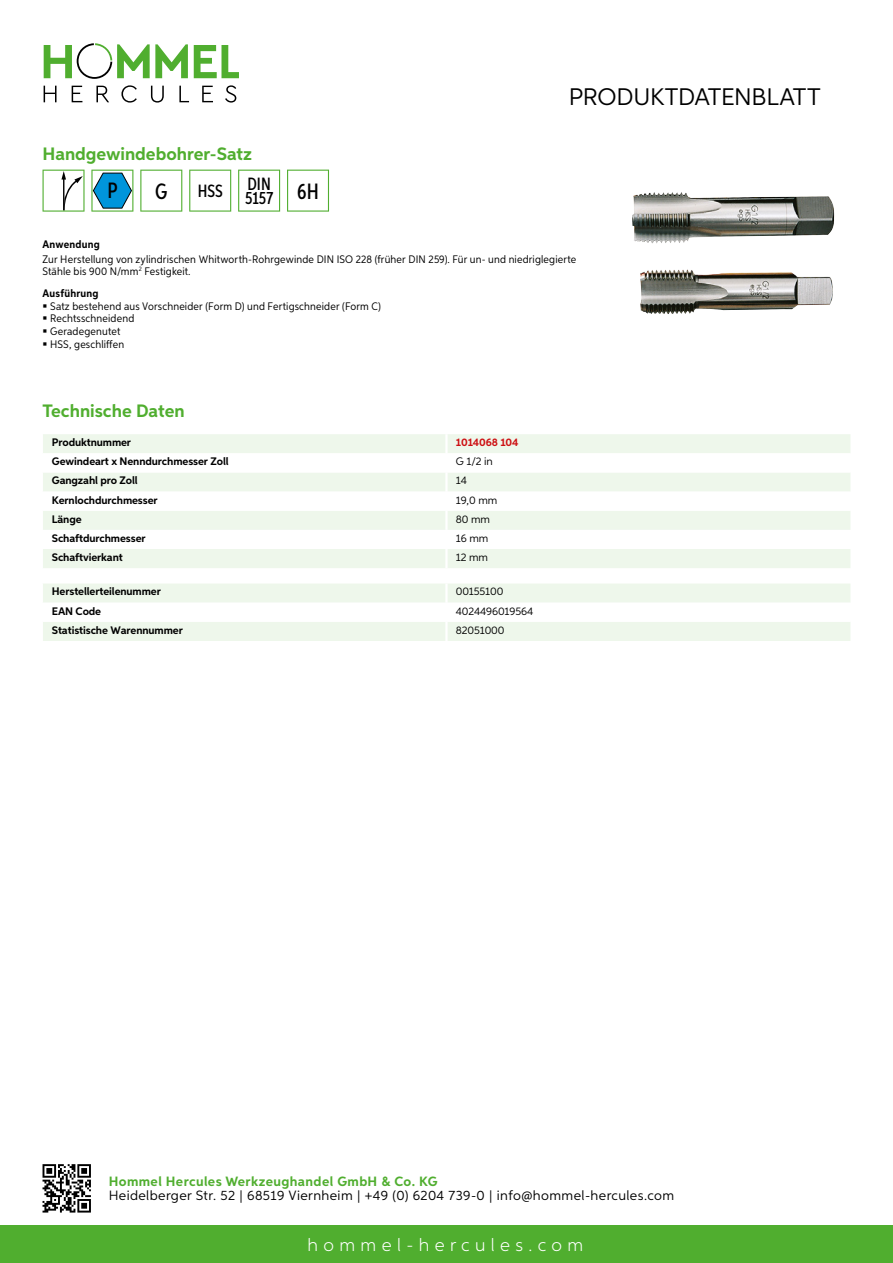
<style>
.page{position:relative;width:893px;height:1263px;background:#fff}
.page>*{position:absolute;margin:0;border:0;box-sizing:border-box;transform-origin:0 0}
.t1{font:24px "Aspira";letter-spacing:-.01em;color:#000}
.t2{font:500 22.2px "Aspira XX Nar";color:#000}
.t3{font:700 18px "Aspira";color:#50ae2f}
.t4{font:300 18px "Aspira";letter-spacing:.3em;color:#fff}
.t5{font:500 17.85px/14.9px "Aspira XX Nar";color:#000}
.t6{font:13.5px "Aspira";letter-spacing:.03em;color:#000}
.t7{font:700 13.5px "Aspira";letter-spacing:.03em;color:#50ae2f}
.t8{font:10.95px/12.8px "Aspira Nar";letter-spacing:.015em;color:#000}
.t9{font:700 10.95px "Aspira";letter-spacing:-.01em;color:#000}
.t10{font:10.95px "Aspira";letter-spacing:-.01em;color:#000}
.t11{font:700 10.95px "Aspira Nar";letter-spacing:.02em;color:#000}
.t12{font:700 10.95px "Aspira";letter-spacing:-.01em;color:#cd1013}
</style>
<div class="page">
<div style="left:0;top:1226px;width:893px;height:37px;background:#50ae2f"></div>
<svg style="left:43px;top:1164px;width:48px;height:48px"></svg>
<svg style="left:194px;top:45px;width:45px;height:33px"></svg>
<svg style="left:44px;top:43px;width:144px;height:36px"></svg>
<svg style="left:44px;top:86px;width:13px;height:16px"></svg>
<svg style="left:72px;top:86px;width:10px;height:16px"></svg>
<svg style="left:96px;top:86px;width:13px;height:16px"></svg>
<svg style="left:121px;top:85px;width:16px;height:18px"></svg>
<svg style="left:151px;top:86px;width:13px;height:17px"></svg>
<svg style="left:179px;top:86px;width:10px;height:16px"></svg>
<svg style="left:202px;top:86px;width:11px;height:16px"></svg>
<svg style="left:225px;top:85px;width:11px;height:18px"></svg>
<div style="left:43px;top:434px;width:807px;height:134px;background:#eef7eb"></div>
<svg style="left:43px;top:453px;width:807px;height:96px"></svg>
<hr style="left:445px;top:434px;width:3px;height:19px;background:#fff">
<hr style="left:445px;top:453px;width:3px;height:19px;background:#fff">
<hr style="left:445px;top:472px;width:3px;height:20px;background:#fff">
<hr style="left:445px;top:492px;width:3px;height:19px;background:#fff">
<hr style="left:445px;top:511px;width:3px;height:19px;background:#fff">
<hr style="left:445px;top:530px;width:3px;height:19px;background:#fff">
<hr style="left:445px;top:549px;width:3px;height:19px;background:#fff">
<svg style="left:43px;top:584px;width:807px;height:57px"></svg>
<hr style="left:445px;top:622px;width:3px;height:19px;background:#fff">
<svg style="left:43px;top:170px;width:42px;height:42px"></svg>
<svg style="left:91px;top:170px;width:42px;height:42px"></svg>
<svg style="left:140px;top:170px;width:42px;height:42px"></svg>
<svg style="left:189px;top:170px;width:42px;height:42px"></svg>
<svg style="left:238px;top:170px;width:42px;height:42px"></svg>
<svg style="left:287px;top:170px;width:42px;height:42px"></svg>
<img style="left:632px;top:192px;width:203px;height:122px">
<h3 class="t3" style="left:43px;top:142px;width:211px">Handgewindebohrer-Satz</h3>
<h2 class="t2" style="left:108px;top:177px;width:12px">P</h2>
<h2 class="t2" style="left:155px;top:178px;width:14px">G</h2>
<h3 class="t5" style="left:198px;top:183px;width:27px">HSS</h3>
<h3 class="t5" style="left:245px;top:176px;width:75px">DIN<br>5157 <sup>6H</sup></h3>
<h1 class="t1" style="left:569px;top:82px;width:253px">Produktdatenblatt</h1>
<p class="t11" style="left:43px;top:237px;width:59px">Anwendung</p>
<p class="t8" style="left:43px;top:253px;width:535px;line-height:12px">Zur Herstellung von zylindrischen Whitworth-Rohrgewinde DIN ISO 228 (früher DIN 259). Für un- und niedriglegierte<br>Stähle bis 900 N/mm<sup>2</sup> Festigkeit.</p>
<p class="t11" style="left:43px;top:286px;width:58px">Ausführung</p>
<p class="t8" style="left:50px;top:299px;width:332px">Satz bestehend aus Vorschneider (Form D) und Fertigschneider (Form C)<br>Rechtsschneidend<br>Geradegenutet<br>HSS, geschliffen</p>
<h3 class="t3" style="left:43px;top:400px;width:144px">Technische Daten</h3>
<p class="t9" style="left:52px;top:436px;width:81px">Produktnummer</p>
<p class="t12" style="left:456px;top:436px;width:64px">1014068 104</p>
<p class="t9" style="left:52px;top:455px;width:178px">Gewindeart x Nenndurchmesser Zoll</p>
<p class="t10" style="left:456px;top:455px;width:39px">G 1/2 in</p>
<p class="t9" style="left:52px;top:474px;width:87px">Gangzahl pro Zoll</p>
<p class="t10" style="left:456px;top:474px;width:13px">14</p>
<p class="t9" style="left:52px;top:493px;width:107px">Kernlochdurchmesser</p>
<p class="t10" style="left:456px;top:493px;width:43px">19,0 mm</p>
<p class="t9" style="left:52px;top:512px;width:31px">Länge</p>
<p class="t10" style="left:456px;top:512px;width:36px">80 mm</p>
<p class="t9" style="left:52px;top:531px;width:95px">Schaftdurchmesser</p>
<p class="t10" style="left:456px;top:531px;width:34px">16 mm</p>
<p class="t9" style="left:52px;top:550px;width:72px">Schaftvierkant</p>
<p class="t10" style="left:456px;top:550px;width:34px">12 mm</p>
<p class="t9" style="left:52px;top:585px;width:111px">Herstellerteilenummer</p>
<p class="t10" style="left:456px;top:585px;width:49px">00155100</p>
<p class="t9" style="left:52px;top:604px;width:51px">EAN Code</p>
<p class="t10" style="left:456px;top:604px;width:79px">4024496019564</p>
<p class="t9" style="left:52px;top:623px;width:132px">Statistische Warennummer</p>
<p class="t10" style="left:456px;top:623px;width:50px">82051000</p>
<p class="t7" style="left:109px;top:1172px;width:330px">Hommel Hercules Werkzeughandel GmbH &amp; Co. KG</p>
<p class="t6" style="left:109px;top:1187px;width:567px">Heidelberger Str. 52 | 68519 Viernheim | +49 (0) 6204 739-0 | info@hommel-hercules.com</p>
<h3 class="t4" style="left:307px;top:1234px;width:277px">hommel-hercules.com</h3>
</div>
